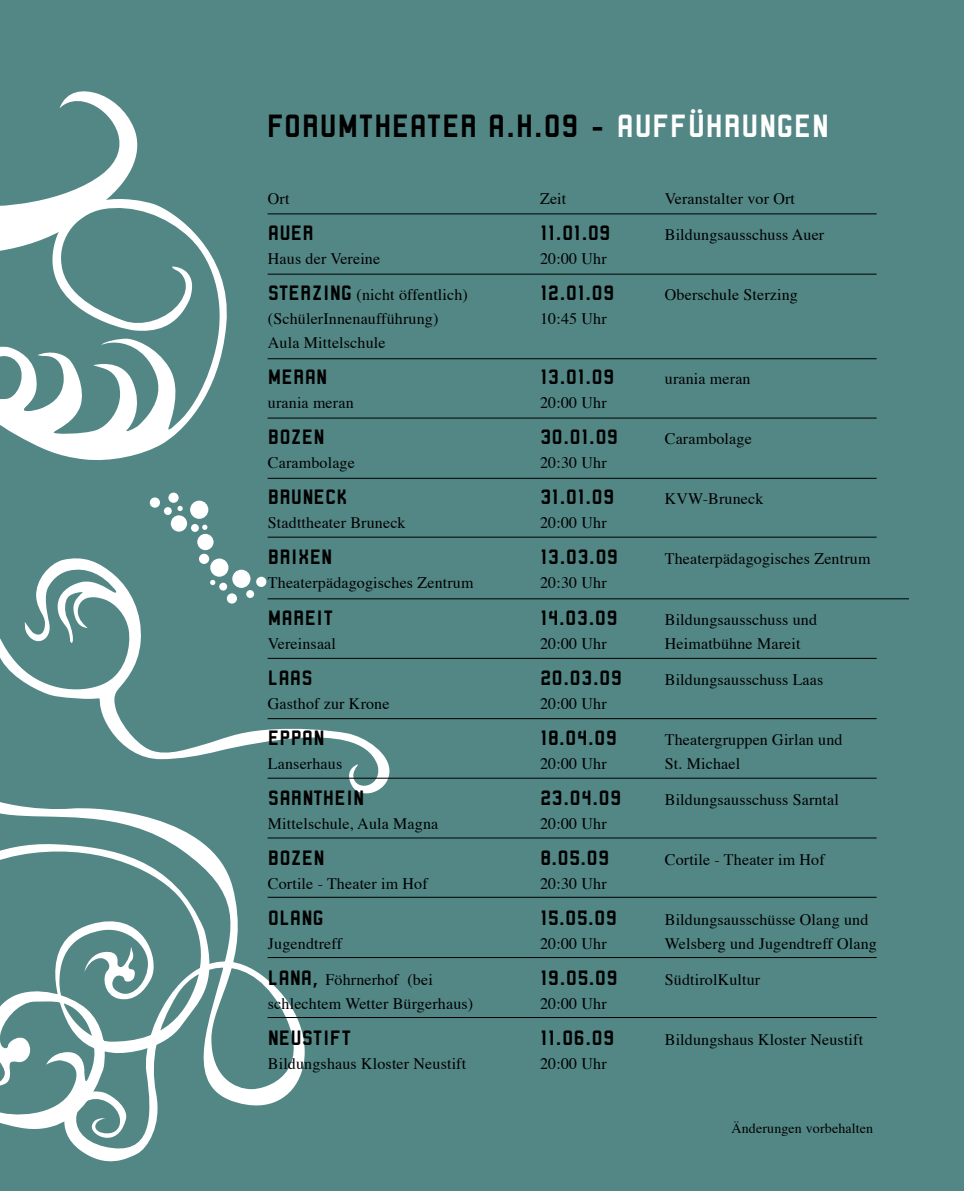
<style>
.page{position:relative;width:964px;height:1191px;background:#528786}
.page>*{position:absolute;margin:0;border:0;box-sizing:border-box;transform-origin:0 0}
.t1{font:700 34px "Robust ICG";letter-spacing:.005em;color:#000}
.t2{font:700 22px "Robust ICG";letter-spacing:.005em;color:#000}
.t3{font:16px "Times";letter-spacing:.01em;color:#000}
.t4{font:14px "Times";letter-spacing:.01em;color:#000}
.s1{color:#fff}
.s2{font-family:"Robust ICG";font-weight:700;font-size:22px}
</style>
<div class="page">
<svg style="left:59px;top:91px;width:359px;height:124px"></svg>
<svg style="left:0;top:187px;width:392px;height:975px"></svg>
<div style="left:190px;top:500px;width:18px;height:19px;background:#fff;border-radius:50%"></div>
<div style="left:232px;top:569px;width:18px;height:19px;background:#fff;border-radius:50%"></div>
<div style="left:210px;top:558px;width:18px;height:19px;background:#fff;border-radius:50%"></div>
<div style="left:197px;top:534px;width:17px;height:16px;background:#fff;border-radius:50%"></div>
<div style="left:171px;top:515px;width:16px;height:16px;background:#fff;border-radius:50%"></div>
<div style="left:150px;top:497px;width:10px;height:11px;background:#fff;border-radius:50%"></div>
<div style="left:168px;top:492px;width:11px;height:11px;background:#fff;border-radius:50%"></div>
<div style="left:227px;top:593px;width:10px;height:10px;background:#fff;border-radius:50%"></div>
<div style="left:199px;top:554px;width:10px;height:10px;background:#fff;border-radius:50%"></div>
<div style="left:256px;top:577px;width:10px;height:10px;background:#fff;border-radius:50%"></div>
<div style="left:246px;top:590px;width:8px;height:8px;background:#fff;border-radius:50%"></div>
<div style="left:219px;top:582px;width:8px;height:8px;background:#fff;border-radius:50%"></div>
<div style="left:191px;top:524px;width:8px;height:8px;background:#fff;border-radius:50%"></div>
<div style="left:164px;top:507px;width:8px;height:8px;background:#fff;border-radius:50%"></div>
<svg style="left:210px;top:580px;width:5px;height:5px"></svg>
<svg style="left:202px;top:524px;width:5px;height:6px"></svg>
<svg style="left:177px;top:506px;width:6px;height:5px"></svg>
<svg style="left:0;top:841px;width:219px;height:299px"></svg>
<hr style="left:268px;top:213px;width:608px;height:1px;background:#000">
<hr style="left:268px;top:274px;width:608px;height:1px;background:#000">
<hr style="left:268px;top:358px;width:608px;height:1px;background:#000">
<hr style="left:268px;top:417px;width:608px;height:1px;background:#000">
<hr style="left:268px;top:478px;width:608px;height:1px;background:#000">
<hr style="left:268px;top:536px;width:608px;height:1px;background:#000">
<hr style="left:268px;top:598px;width:641px;height:1px;background:#000">
<hr style="left:268px;top:658px;width:608px;height:1px;background:#000">
<hr style="left:268px;top:718px;width:608px;height:1px;background:#000">
<hr style="left:268px;top:777px;width:608px;height:1px;background:#000">
<hr style="left:268px;top:837px;width:608px;height:1px;background:#000">
<hr style="left:268px;top:896px;width:608px;height:1px;background:#000">
<hr style="left:268px;top:957px;width:608px;height:1px;background:#000">
<hr style="left:268px;top:1017px;width:608px;height:1px;background:#000">
<p class="t1" style="left:267px;top:107px;width:563px">FORUMTHEATER A.H.09 - <span class="s1">AUFFÜHRUNGEN</span></p>
<p class="t3" style="left:268px;top:189px;width:23px">Ort</p>
<p class="t3" style="left:540px;top:189px;width:28px">Zeit</p>
<p class="t3" style="left:665px;top:189px;width:132px">Veranstalter vor Ort</p>
<p class="t2" style="left:268px;top:221px;width:47px">AUER</p>
<p class="t2" style="left:540px;top:221px;width:72px">11.01.09</p>
<p class="t3" style="left:665px;top:225px;width:161px">Bildungsausschuss Auer</p>
<p class="t3" style="left:268px;top:249px;width:114px">Haus der Vereine</p>
<p class="t3" style="left:540px;top:249px;width:68px">20:00 Uhr</p>
<p class="t3" style="left:268px;top:285px;width:201px"><span class="s2">STERZING</span> (nicht öffentlich)</p>
<p class="t2" style="left:540px;top:281px;width:76px">12.01.09</p>
<p class="t3" style="left:665px;top:285px;width:135px">Oberschule Sterzing</p>
<p class="t3" style="left:268px;top:309px;width:172px">(SchülerInnenaufführung)</p>
<p class="t3" style="left:540px;top:309px;width:68px">10:45 Uhr</p>
<p class="t3" style="left:268px;top:333px;width:119px">Aula Mittelschule</p>
<p class="t2" style="left:268px;top:365px;width:61px">MERAN</p>
<p class="t2" style="left:540px;top:365px;width:76px">13.01.09</p>
<p class="t3" style="left:665px;top:369px;width:87px">urania meran</p>
<p class="t3" style="left:268px;top:393px;width:87px">urania meran</p>
<p class="t3" style="left:540px;top:393px;width:68px">20:00 Uhr</p>
<p class="t2" style="left:268px;top:425px;width:58px">BOZEN</p>
<p class="t2" style="left:540px;top:425px;width:80px">30.01.09</p>
<p class="t3" style="left:665px;top:429px;width:88px">Carambolage</p>
<p class="t3" style="left:268px;top:453px;width:88px">Carambolage</p>
<p class="t3" style="left:540px;top:453px;width:68px">20:30 Uhr</p>
<p class="t2" style="left:268px;top:485px;width:81px">BRUNECK</p>
<p class="t2" style="left:540px;top:485px;width:76px">31.01.09</p>
<p class="t3" style="left:665px;top:489px;width:100px">KVW-Bruneck</p>
<p class="t3" style="left:268px;top:513px;width:139px">Stadttheater Bruneck</p>
<p class="t3" style="left:540px;top:513px;width:68px">20:00 Uhr</p>
<p class="t2" style="left:268px;top:545px;width:66px">BRIXEN</p>
<p class="t2" style="left:540px;top:545px;width:80px">13.03.09</p>
<p class="t3" style="left:665px;top:549px;width:207px">Theaterpädagogisches Zentrum</p>
<p class="t3" style="left:268px;top:573px;width:207px">Theaterpädagogisches Zentrum</p>
<p class="t3" style="left:540px;top:573px;width:68px">20:30 Uhr</p>
<p class="t2" style="left:268px;top:605px;width:67px">MAREIT</p>
<p class="t2" style="left:540px;top:605px;width:79px">14.03.09</p>
<p class="t3" style="left:665px;top:609px;width:154px">Bildungsausschuss und</p>
<p class="t3" style="left:268px;top:633px;width:70px">Vereinsaal</p>
<p class="t3" style="left:540px;top:633px;width:68px">20:00 Uhr</p>
<p class="t3" style="left:665px;top:633px;width:137px">Heimatbühne Mareit</p>
<p class="t2" style="left:268px;top:665px;width:46px">LAAS</p>
<p class="t2" style="left:540px;top:665px;width:83px">20.03.09</p>
<p class="t3" style="left:665px;top:669px;width:160px">Bildungsausschuss Laas</p>
<p class="t3" style="left:268px;top:693px;width:123px">Gasthof zur Krone</p>
<p class="t3" style="left:540px;top:693px;width:68px">20:00 Uhr</p>
<p class="t2" style="left:268px;top:725px;width:58px">EPPAN</p>
<p class="t2" style="left:540px;top:725px;width:79px">18.04.09</p>
<p class="t3" style="left:665px;top:729px;width:179px">Theatergruppen Girlan und</p>
<p class="t3" style="left:268px;top:753px;width:76px">Lanserhaus</p>
<p class="t3" style="left:540px;top:753px;width:68px">20:00 Uhr</p>
<p class="t3" style="left:665px;top:753px;width:77px">St. Michael</p>
<p class="t2" style="left:268px;top:785px;width:98px">SARNTHEIN</p>
<p class="t2" style="left:540px;top:785px;width:83px">23.04.09</p>
<p class="t3" style="left:665px;top:789px;width:176px">Bildungsausschuss Sarntal</p>
<p class="t3" style="left:268px;top:813px;width:172px">Mittelschule, Aula Magna</p>
<p class="t3" style="left:540px;top:813px;width:68px">20:00 Uhr</p>
<p class="t2" style="left:268px;top:845px;width:58px">BOZEN</p>
<p class="t2" style="left:540px;top:845px;width:71px">8.05.09</p>
<p class="t3" style="left:665px;top:849px;width:161px">Cortile - Theater im Hof</p>
<p class="t3" style="left:268px;top:873px;width:161px">Cortile - Theater im Hof</p>
<p class="t3" style="left:540px;top:873px;width:68px">20:30 Uhr</p>
<p class="t2" style="left:268px;top:905px;width:57px">OLANG</p>
<p class="t2" style="left:540px;top:905px;width:79px">15.05.09</p>
<p class="t3" style="left:665px;top:909px;width:205px">Bildungsausschüsse Olang und</p>
<p class="t3" style="left:268px;top:933px;width:76px">Jugendtreff</p>
<p class="t3" style="left:540px;top:933px;width:68px">20:00 Uhr</p>
<p class="t3" style="left:665px;top:933px;width:214px">Welsberg und Jugendtreff Olang</p>
<p class="t3" style="left:268px;top:969px;width:166px"><span class="s2">LANA,</span> Föhrnerhof (bei</p>
<p class="t2" style="left:540px;top:965px;width:79px">19.05.09</p>
<p class="t3" style="left:665px;top:969px;width:97px">SüdtirolKultur</p>
<p class="t3" style="left:268px;top:993px;width:207px">schlechtem Wetter Bürgerhaus)</p>
<p class="t3" style="left:540px;top:993px;width:68px">20:00 Uhr</p>
<p class="t2" style="left:268px;top:1025px;width:85px">NEUSTIFT</p>
<p class="t2" style="left:540px;top:1025px;width:76px">11.06.09</p>
<p class="t3" style="left:665px;top:1029px;width:200px">Bildungshaus Kloster Neustift</p>
<p class="t3" style="left:268px;top:1053px;width:200px">Bildungshaus Kloster Neustift</p>
<p class="t3" style="left:540px;top:1053px;width:68px">20:00 Uhr</p>
<p class="t4" style="left:731px;top:1119px;width:143px">Änderungen vorbehalten</p>
</div>
